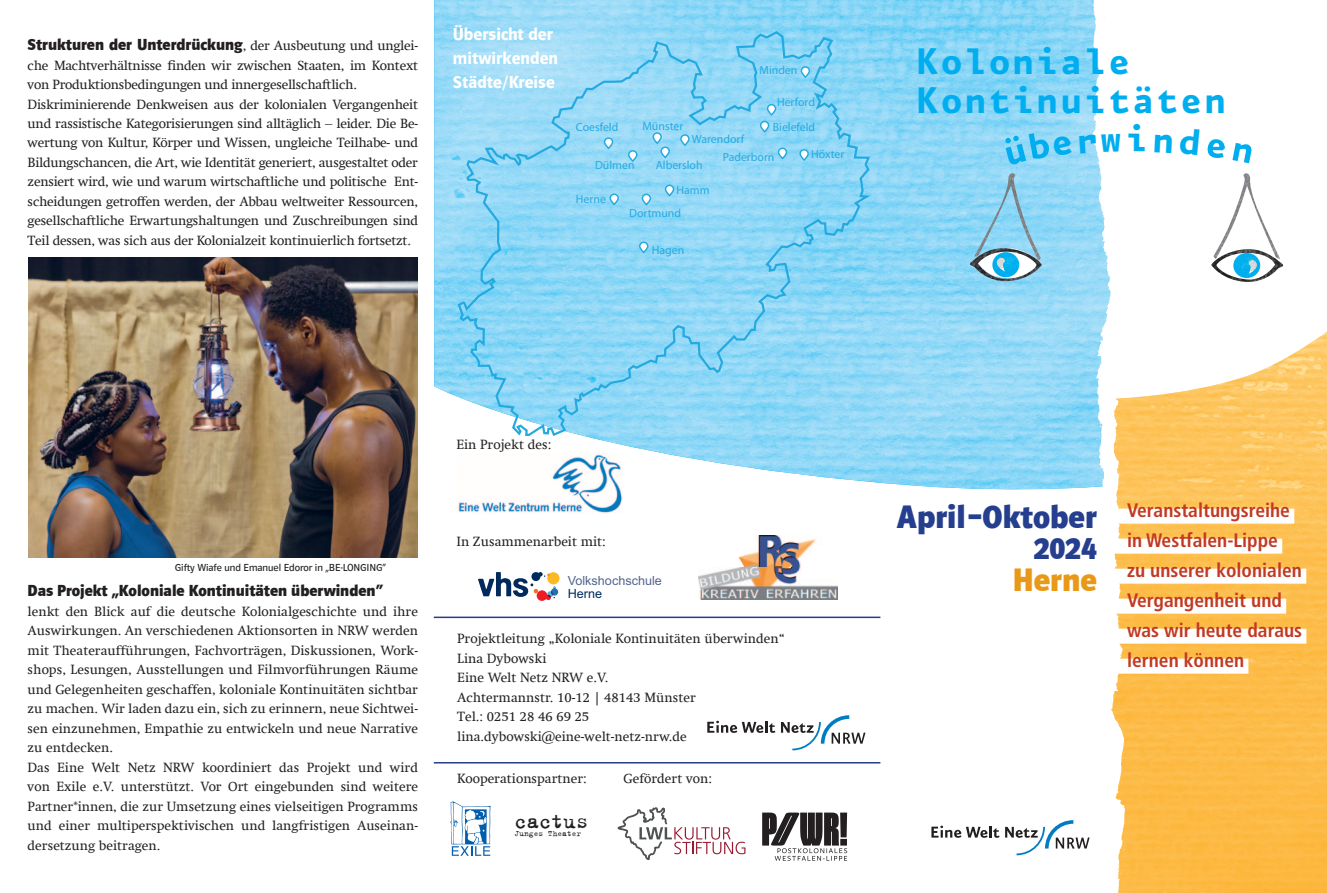
<style>
.page{position:relative;width:1327px;height:893px;background:#fff}
.page>*{position:absolute;margin:0;border:0;box-sizing:border-box;transform-origin:0 0}
.t1{font:700 44.4px/39.6px "Eureka Mono";letter-spacing:-.06em;color:#00aeef}
.t2{font:33.45px/31.7px "Polo 22 Fett";color:#253f8e;text-align:right}
.t3{font:33.45px "Polo 22 Fett";color:#e99918}
.t4{font:22.35px "Trixie";color:#231f20}
.t5{font:700 condensed 19.5px/30px "Frutiger";color:#c33923}
.t6{font:18px/24px "Polo 22 Halbfett";color:#fff}
.t7{font:16.5px "Polo 22 Fett";color:#231f20}
.t8{font:13.5px/19.5px "Swift Com";color:#231f20}
.t9{font:13.5px/19.5px "Swift Com";letter-spacing:-.02em;color:#231f20}
.t10{font:12.6px "Arial";color:#53648d}
.t11{font:12.6px "Arial";color:#002a5c}
.t12{font:11.85px "Myriad Pro";color:#24aae1}
.t13{font:10.5px "Polo 22 Buch";color:#231f20}
.t14{font:8.7px "Trixie";color:#231f20}
.s1{font-family:"Swift Com";font-size:13.5px}
</style>
<div class="page">
<img style="left:1148px;top:332px;width:179px;height:561px">
<img style="left:434px;top:0;width:630px;height:490px">
<img style="left:1111px;top:396px;width:37px;height:497px">
<img style="left:1064px;top:0;width:49px;height:539px">
<svg style="left:931px;top:826px;width:68px;height:12px"></svg>
<svg style="left:1005px;top:820px;width:84px;height:35px"></svg>
<div style="left:1110px;top:509px;width:184px;height:15px;background:#fff"></div>
<div style="left:1110px;top:539px;width:172px;height:15px;background:#fff"></div>
<div style="left:1110px;top:569px;width:196px;height:15px;background:#fff"></div>
<div style="left:1110px;top:599px;width:176px;height:15px;background:#fff"></div>
<div style="left:1110px;top:629px;width:196px;height:15px;background:#fff"></div>
<div style="left:1110px;top:659px;width:138px;height:15px;background:#fff"></div>
<img style="left:968px;top:248px;width:74px;height:34px">
<img style="left:974px;top:173px;width:66px;height:89px">
<img style="left:1009px;top:173px;width:44px;height:1px">
<svg style="left:977px;top:247px;width:63px;height:33px"></svg>
<img style="left:994px;top:258px;width:12px;height:14px">
<img style="left:1211px;top:261px;width:73px;height:21px">
<img style="left:1213px;top:173px;width:67px;height:88px">
<img style="left:1233px;top:253px;width:27px;height:25px">
<svg style="left:1246px;top:259px;width:16px;height:15px"></svg>
<img style="left:1247px;top:260px;width:12px;height:14px">
<svg style="left:457px;top:30px;width:414px;height:408px;background:#8fd7f6"></svg>
<svg style="left:778px;top:148px;width:8px;height:10px"></svg>
<div style="left:778px;top:148px;width:9px;height:11px;border:1px solid #24aae1;border-radius:4px"></div>
<svg style="left:800px;top:150px;width:8px;height:10px"></svg>
<div style="left:799px;top:149px;width:10px;height:12px;border:1px solid #24aae1;border-radius:4px"></div>
<svg style="left:665px;top:185px;width:8px;height:11px"></svg>
<div style="left:665px;top:185px;width:9px;height:11px;border:1px solid #24aae1;border-radius:4px"></div>
<svg style="left:681px;top:135px;width:8px;height:10px"></svg>
<div style="left:680px;top:134px;width:9px;height:12px;border:1px solid #24aae1;border-radius:4px"></div>
<svg style="left:661px;top:147px;width:8px;height:10px"></svg>
<div style="left:660px;top:147px;width:10px;height:11px;border:1px solid #24aae1;border-radius:4px"></div>
<svg style="left:642px;top:194px;width:8px;height:11px"></svg>
<div style="left:641px;top:194px;width:10px;height:11px;border:1px solid #24aae1;border-radius:4px"></div>
<svg style="left:640px;top:242px;width:8px;height:10px"></svg>
<div style="left:639px;top:242px;width:9px;height:11px;border:1px solid #24aae1;border-radius:4px"></div>
<svg style="left:653px;top:133px;width:8px;height:10px"></svg>
<div style="left:652px;top:132px;width:10px;height:12px;border:1px solid #24aae1;border-radius:4px"></div>
<svg style="left:760px;top:122px;width:8px;height:10px"></svg>
<div style="left:760px;top:121px;width:9px;height:11px;border:1px solid #24aae1;border-radius:4px"></div>
<svg style="left:801px;top:67px;width:8px;height:10px"></svg>
<div style="left:800px;top:66px;width:10px;height:12px;border:1px solid #24aae1;border-radius:4px"></div>
<svg style="left:604px;top:138px;width:8px;height:10px"></svg>
<div style="left:604px;top:137px;width:9px;height:12px;border:1px solid #24aae1;border-radius:4px"></div>
<svg style="left:767px;top:105px;width:8px;height:10px"></svg>
<div style="left:767px;top:104px;width:9px;height:12px;border:1px solid #24aae1;border-radius:4px"></div>
<svg style="left:629px;top:151px;width:8px;height:10px"></svg>
<div style="left:628px;top:150px;width:9px;height:12px;border:1px solid #24aae1;border-radius:4px"></div>
<svg style="left:610px;top:194px;width:8px;height:10px"></svg>
<div style="left:609px;top:193px;width:10px;height:12px;border:1px solid #24aae1;border-radius:4px"></div>
<svg style="left:707px;top:721px;width:68px;height:12px"></svg>
<svg style="left:781px;top:715px;width:84px;height:35px"></svg>
<hr style="left:434px;top:617px;width:446px;height:1px;background:#253f8e">
<hr style="left:434px;top:762px;width:446px;height:1px;background:#253f8e">
<img style="left:28px;top:258px;width:389px;height:299px">
<svg style="left:450px;top:801px;width:40px;height:55px"></svg>
<svg style="left:617px;top:807px;width:128px;height:53px"></svg>
<svg style="left:762px;top:813px;width:85px;height:48px"></svg>
<svg style="left:478px;top:572px;width:81px;height:29px"></svg>
<img style="left:456px;top:453px;width:166px;height:60px">
<img style="left:698px;top:536px;width:140px;height:63px">
<svg style="left:1003px;top:131px;width:69px;height:35px;background:#95d9f7"></svg>
<svg style="left:1079px;top:134px;width:34px;height:19px"></svg>
<p class="t7" style="left:28px;top:35px;width:392px">Strukturen der Unterdrückung<span class="s1">, der Ausbeutung und unglei-</span></p>
<p class="t9" style="left:28px;top:55px;width:392px">che Machtverhältnisse finden wir zwischen Staaten, im Kontext von Produktionsbedingungen und innergesellschaftlich.<br>Diskriminierende Denkweisen aus der kolonialen Vergangenheit und rassistische Kategorisierungen sind alltäglich – leider. Die Be&shy;wertung von Kultur, Körper und Wissen, ungleiche Teilhabe- und Bildungschancen, die Art, wie Identität generiert, ausgestaltet oder zensiert wird, wie und warum wirtschaftliche und politische Ent&shy;scheidungen getroffen werden, der Abbau weltweiter Ressourcen, gesellschaftliche Erwartungshaltungen und Zuschreibungen sind Teil dessen, was sich aus der Kolonialzeit kontinuierlich fortsetzt.</p>
<h3 class="t6" style="left:453px;top:22px;width:107px">Übersicht der mitwirkenden<br>Städte/Kreise</h3>
<p class="t12" style="left:759px;top:63px;width:40px">Minden</p>
<p class="t12" style="left:576px;top:120px;width:44px">Coesfeld</p>
<p class="t12" style="left:777px;top:95px;width:39px">Herford</p>
<p class="t12" style="left:642px;top:119px;width:42px">Münster</p>
<p class="t12" style="left:773px;top:120px;width:44px">Bielefeld</p>
<p class="t12" style="left:692px;top:132px;width:54px">Warendorf</p>
<p class="t12" style="left:595px;top:158px;width:41px">Dülmen</p>
<p class="t12" style="left:656px;top:158px;width:48px">Albersloh</p>
<p class="t12" style="left:576px;top:191px;width:31px">Herne</p>
<p class="t12" style="left:676px;top:182px;width:35px">Hamm</p>
<p class="t12" style="left:629px;top:206px;width:53px">Dortmund</p>
<p class="t12" style="left:652px;top:242px;width:34px">Hagen</p>
<p class="t12" style="left:723px;top:149px;width:53px">Paderborn</p>
<p class="t12" style="left:811px;top:147px;width:35px">Höxter</p>
<h1 class="t1" style="left:914px;top:41px;width:316px">Koloniale<br>Kontinuitäten</h1>
<p class="t13" style="left:175px;top:562px;width:213px">Gifty Wiafe und Emanuel Edoror in „BE-LONGING“</p>
<p class="t7" style="left:28px;top:581px;width:357px">Das Projekt „Koloniale Kontinuitäten überwinden“</p>
<p class="t8" style="left:28px;top:601px;width:392px">lenkt den Blick auf die deutsche Kolonialgeschichte und ihre Auswirkungen. An verschiedenen Aktionsorten in NRW werden mit Theateraufführungen, Fachvorträgen, Diskussionen, Work&shy;shops, Lesungen, Ausstellungen und Filmvorführungen Räume und Gelegenheiten geschaffen, koloniale Kontinuitäten sichtbar zu machen. Wir laden dazu ein, sich zu erinnern, neue Sichtwei&shy;sen einzunehmen, Empathie zu entwickeln und neue Narrative zu entdecken.<br>Das Eine Welt Netz NRW koordiniert das Projekt und wird von Exile e.V. unterstützt. Vor Ort eingebunden sind weitere Partner*innen, die zur Umsetzung eines vielseitigen Programms und einer multiperspektivischen und langfristigen Auseinan&shy;dersetzung beitragen.</p>
<p class="t8" style="left:456px;top:435px;width:97px">Ein Projekt des:</p>
<p class="t8" style="left:456px;top:532px;width:151px">In Zusammenarbeit mit:</p>
<p class="t10" style="left:568px;top:572px;width:96px">Volkshochschule</p>
<p class="t11" style="left:568px;top:585px;width:36px">Herne</p>
<p class="t8" style="left:457px;top:629px;width:329px">Projektleitung „Koloniale Kontinuitäten überwinden“<br>Lina Dybowski<br>Eine Welt Netz NRW e.V.<br>Achtermannstr. 10-12 | 48143 Münster<br>Tel.: 0251 28 46 69 25 lina.dybowski@eine-welt-netz-nrw.de</p>
<p class="t8" style="left:457px;top:768px;width:131px">Kooperationspartner:</p>
<p class="t8" style="left:623px;top:768px;width:90px">Gefördert von:</p>
<h3 class="t4" style="left:514px;top:806px;width:75px">cactus</h3>
<p class="t14" style="left:514px;top:828px;width:68px">Junges Theater</p>
<h2 class="t2" style="left:896px;top:501px;width:202px">April –oktober<br>2024</h2>
<h2 class="t3" style="left:1012px;top:561px;width:86px">Herne</h2>
<h3 class="t5" style="left:1127px;top:495px;width:177px">Veranstaltungsreihe in Westfalen-Lippe<br>zu unserer kolonialen<br>Vergangenheit und was wir heute daraus lernen können</h3>
</div>
